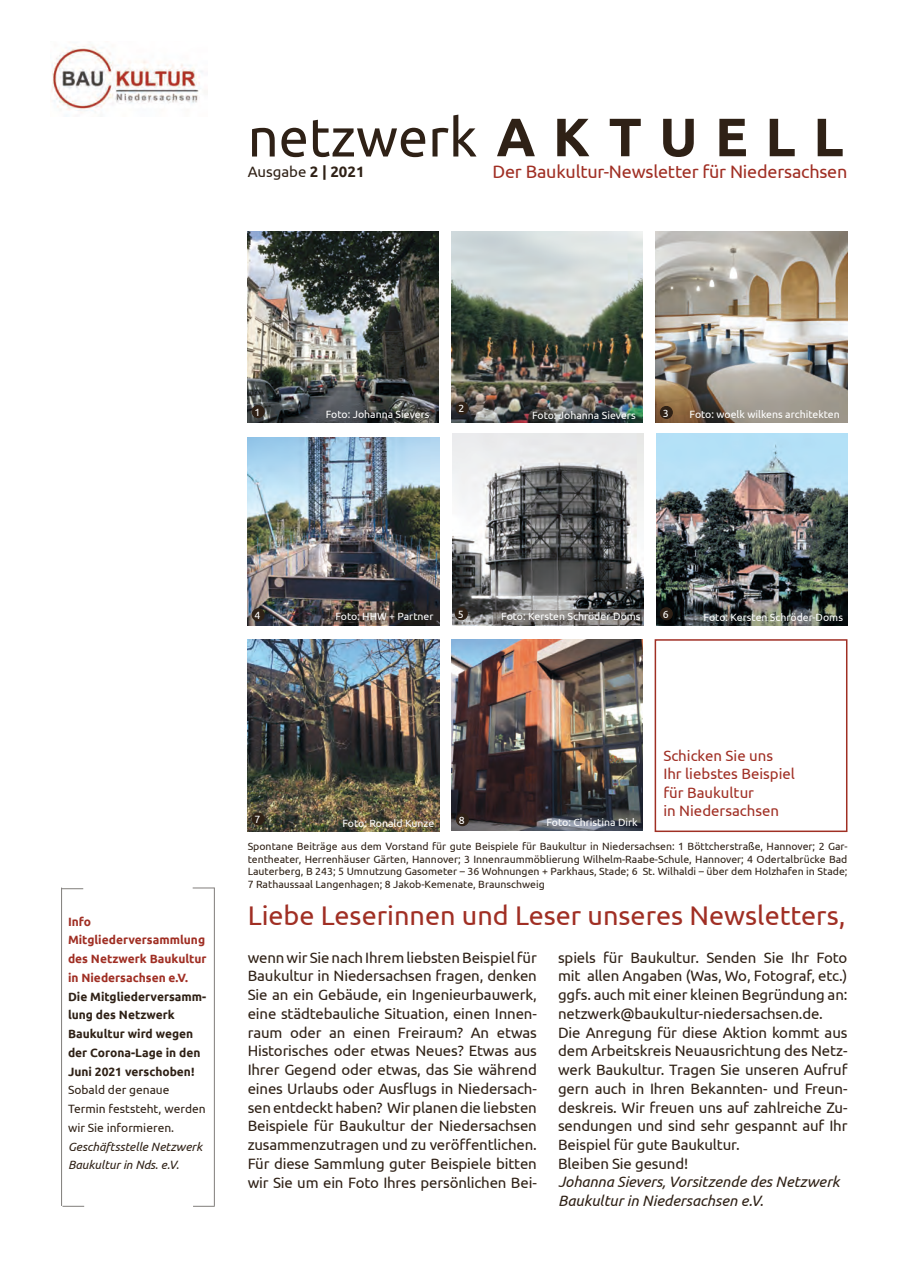
<style>
.page{position:relative;width:910px;height:1280px;background:#fff}
.page>*{position:absolute;margin:0;border:0;box-sizing:border-box;transform-origin:0 0}
.t1{font:54px "Ubuntu";color:#2f2116}
.t2{font:27px "Ubuntu";color:#a02f24}
.t3{font:18px "Ubuntu";letter-spacing:-.01em;color:#a02f24}
.t4{font:15px/18.8px "Ubuntu";letter-spacing:-.01em;color:#2f2116;text-align:justify}
.t5{font:italic 15px/18.8px "Ubuntu";color:#2f2116}
.t6{font:15px/18px "Ubuntu";color:#a02f24}
.t7{font:700 12px/18.8px "Ubuntu";color:#2f2116}
.t8{font:700 12px/18.8px "Ubuntu";color:#a02f24}
.t9{font:12px/18.8px "Ubuntu";color:#2f2116}
.t10{font:italic 12px/18.8px "Ubuntu";color:#2f2116}
.t11{font:10.5px/12.6px "Ubuntu";color:#2f2116;text-align:justify}
.t12{font:10.5px "Ubuntu";color:#fff}
.s1{font-weight:700}
</style>
<div class="page">
<img style="left:51px;top:45px;width:152px;height:72px">
<img style="left:247px;top:231px;width:192px;height:192px">
<img style="left:656px;top:231px;width:191px;height:192px">
<img style="left:452px;top:434px;width:191px;height:191px">
<img style="left:656px;top:434px;width:191px;height:191px">
<img style="left:248px;top:640px;width:191px;height:191px">
<div style="left:655px;top:639px;width:192px;height:193px;border:2px solid #a02f24"></div>
<svg style="left:62px;top:888px;width:21px;height:1px"></svg>
<hr style="left:61px;top:888px;width:1px;height:318px;background:#807d7a">
<svg style="left:193px;top:888px;width:21px;height:1px"></svg>
<hr style="left:214px;top:888px;width:1px;height:318px;background:#807d7a">
<svg style="left:63px;top:1206px;width:21px;height:1px"></svg>
<svg style="left:193px;top:1206px;width:22px;height:1px"></svg>
<img style="left:452px;top:231px;width:191px;height:192px">
<div style="left:252px;top:406px;width:12px;height:12px;background:#2f2116;border-radius:50%"></div>
<div style="left:252px;top:405px;width:12px;height:13px;border:1px solid #2f2116;border-radius:50%"></div>
<div style="left:660px;top:406px;width:12px;height:12px;background:#2f2116;border-radius:50%"></div>
<div style="left:660px;top:406px;width:13px;height:13px;border:1px solid #2f2116;border-radius:50%"></div>
<div style="left:455px;top:608px;width:12px;height:12px;background:#2f2116;border-radius:50%"></div>
<div style="left:455px;top:607px;width:13px;height:13px;border:1px solid #2f2116;border-radius:50%"></div>
<div style="left:660px;top:608px;width:12px;height:12px;background:#2f2116;border-radius:50%"></div>
<div style="left:660px;top:607px;width:13px;height:13px;border:1px solid #2f2116;border-radius:50%"></div>
<div style="left:252px;top:813px;width:12px;height:12px;background:#2f2116;border-radius:50%"></div>
<div style="left:252px;top:813px;width:12px;height:12px;border:1px solid #2f2116;border-radius:50%"></div>
<img style="left:452px;top:639px;width:191px;height:192px">
<svg style="left:493px;top:610px;width:147px;height:15px;background:#73706e"></svg>
<div style="left:456px;top:814px;width:12px;height:12px;background:#2f2116;border-radius:50%"></div>
<div style="left:456px;top:813px;width:13px;height:13px;border:1px solid #2f2116;border-radius:50%"></div>
<img style="left:248px;top:438px;width:191px;height:187px">
<div style="left:456px;top:402px;width:12px;height:12px;background:#2f2116;border-radius:50%"></div>
<div style="left:456px;top:402px;width:12px;height:13px;border:1px solid #2f2116;border-radius:50%"></div>
<div style="left:252px;top:609px;width:12px;height:12px;background:#2f2116;border-radius:50%"></div>
<div style="left:252px;top:608px;width:12px;height:13px;border:1px solid #2f2116;border-radius:50%"></div>
<svg style="left:324px;top:610px;width:115px;height:15px;background:#423935"></svg>
<h1 class="t1" style="left:248px;top:105px;width:597px">netzwerk <span class="s1">A K T U E L L</span></h1>
<p class="t3" style="left:492px;top:160px;width:356px">Der Baukultur-Newsletter für Niedersachsen</p>
<p class="t4" style="left:248px;top:162px;width:118px">Ausgabe <span class="s1">2 | 2021</span></p>
<p class="t12" style="left:458px;top:402px;width:7px">2</p>
<p class="t12" style="left:255px;top:406px;width:7px">1</p>
<p class="t12" style="left:663px;top:407px;width:7px">3</p>
<p class="t12" style="left:326px;top:408px;width:105px">Foto: Johanna Sievers</p>
<p class="t12" style="left:532px;top:409px;width:105px">Foto: Johanna Sievers</p>
<p class="t12" style="left:689px;top:408px;width:152px">Foto: woelk wilkens architekten</p>
<p class="t12" style="left:255px;top:609px;width:7px">4</p>
<p class="t12" style="left:335px;top:609px;width:100px">Foto: HHW + Partner</p>
<p class="t12" style="left:458px;top:608px;width:7px">5</p>
<p class="t12" style="left:663px;top:608px;width:7px">6</p>
<p class="t12" style="left:501px;top:610px;width:141px">Foto: Kersten Schröder-Doms</p>
<p class="t12" style="left:704px;top:611px;width:141px">Foto: Kersten Schröder-Doms</p>
<p class="t8" style="left:68px;top:912px;width:140px">Info<br>Mitgliederversammlung des Netzwerk Baukultur in Niedersachsen e.V.</p>
<p class="t7" style="left:68px;top:987px;width:140px">Die Mitgliederversamm&shy;lung des Netzwerk<br>Baukultur wird wegen der Corona-Lage in den<br>Juni 2021 verschoben!</p>
<p class="t9" style="left:68px;top:1080px;width:139px">Sobald der genaue<br>Termin feststeht, werden wir Sie informieren.</p>
<p class="t10" style="left:68px;top:1137px;width:136px">Geschäftsstelle Netzwerk<br>Baukultur in Nds. e.V.</p>
<p class="t6" style="left:663px;top:747px;width:133px">Schicken Sie uns<br>Ihr liebstes Beispiel für Baukultur<br>in Niedersachsen</p>
<p class="t12" style="left:255px;top:813px;width:7px">7</p>
<p class="t12" style="left:546px;top:816px;width:93px">Foto: Christina Dirk</p>
<p class="t11" style="left:248px;top:839px;width:601px">Spontane Beiträge aus dem Vorstand für gute Beispiele für Baukultur in Niedersachsen: 1 Böttcherstraße, Hannover; 2 Gar&shy;tentheater, Herrenhäuser Gärten, Hannover; 3 Innenraummöblierung Wilhelm-Raabe-Schule, Hannover; 4 Odertalbrücke Bad Lauterberg, B 243; 5 Umnutzung Gasometer – 36 Wohnungen + Parkhaus, Stade; 6 St. Wilhaldi – über dem Holzhafen in Stade; 7 Rathaussaal Langenhagen; 8 Jakob-Kemenate, Braunschweig</p>
<p class="t12" style="left:459px;top:814px;width:7px">8</p>
<p class="t12" style="left:342px;top:817px;width:93px">Foto: Ronald Kunze</p>
<h2 class="t2" style="left:248px;top:899px;width:599px">Liebe Leserinnen und Leser unseres Newsletters,</h2>
<p class="t4" style="left:248px;top:947px;width:291px">wenn wir Sie nach Ihrem liebsten Beispiel für Baukultur in Niedersachsen fragen, denken Sie an ein Gebäude, ein Ingenieurbauwerk, eine städtebauliche Situation, einen Innen&shy;raum oder an einen Freiraum? An etwas Historisches oder etwas Neues? Etwas aus Ihrer Gegend oder etwas, das Sie während eines Urlaubs oder Ausflugs in Niedersach&shy;sen entdeckt haben? Wir planen die liebsten Beispiele für Baukultur der Niedersachsen zusammenzutragen und zu veröffentlichen.<br>Für diese Sammlung guter Beispiele bitten wir Sie um ein Foto Ihres persönlichen Bei-</p>
<p class="t4" style="left:558px;top:947px;width:291px;text-align:left">spiels für Baukultur. Senden Sie Ihr Foto mit allen Angaben (Was, Wo, Fotograf, etc.) ggfs. auch mit einer kleinen Begründung an: netzwerk@baukultur-niedersachsen.de.<br>Die Anregung für diese Aktion kommt aus dem Arbeitskreis Neuausrichtung des Netz&shy;werk Baukultur. Tragen Sie unseren Aufruf gern auch in Ihren Bekannten- und Freun&shy;deskreis. Wir freuen uns auf zahlreiche Zu&shy;sendungen und sind sehr gespannt auf Ihr Beispiel für gute Baukultur.<br>Bleiben Sie gesund!</p>
<p class="t5" style="left:558px;top:1171px;width:283px">Johanna Sievers, Vorsitzende des Netzwerk<br>Baukultur in Niedersachsen e.V.</p>
</div>
